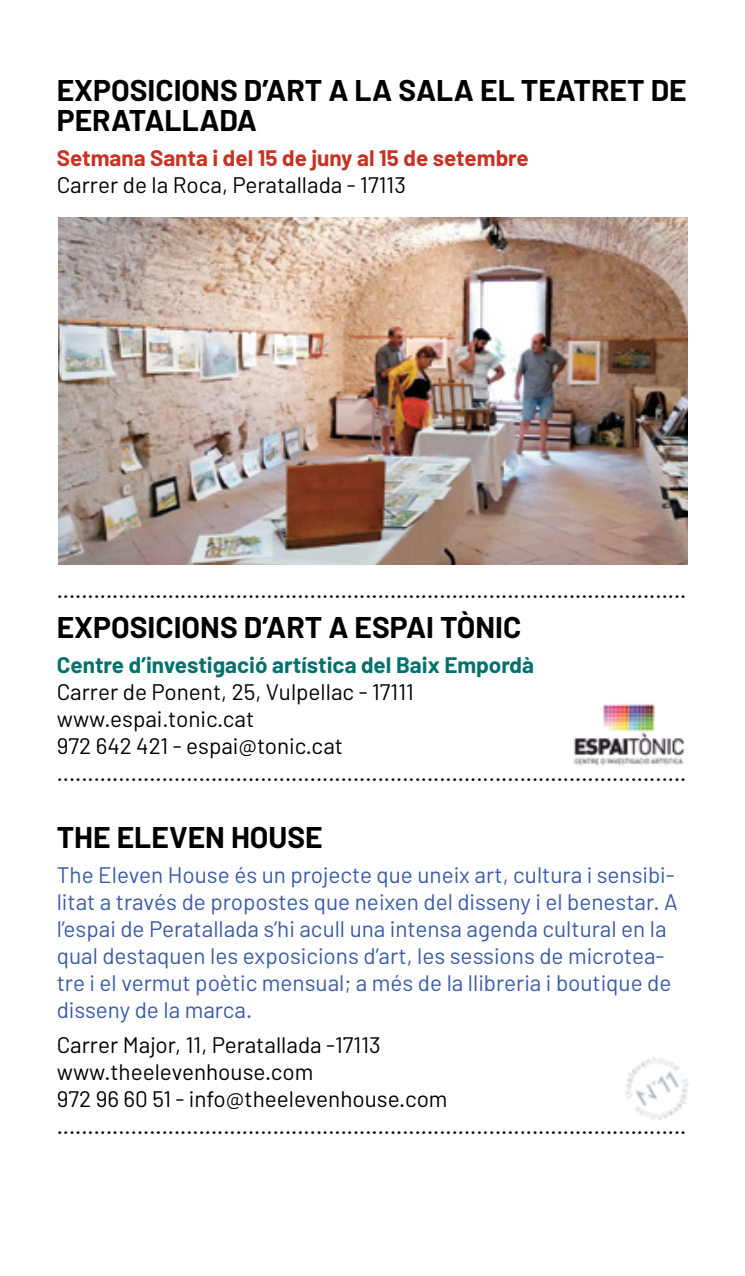
<style>
.page{position:relative;width:745px;height:1276px;background:#fff}
.page>*{position:absolute;margin:0;border:0;box-sizing:border-box;transform-origin:0 0}
.t1{font:700 30px/30px "Barlow";color:#000}
.t2{font:22.5px/27px "Barlow";color:#000}
.t3{font:22.5px/27px "Barlow";color:#3a5ba7}
.t4{font:700 22.5px "Barlow";color:#00716c}
.t5{font:700 22.5px "Barlow";color:#c73222}
</style>
<div class="page">
<img style="left:573px;top:704px;width:112px;height:62px">
<img style="left:625px;top:1056px;width:62px;height:63px">
<img style="left:59px;top:218px;width:628px;height:347px">
<h1 class="t1" style="left:57px;top:75px;width:631px">EXPOSICIONS D’ART A LA SALA EL TEATRET DE<br>PERATALLADA</h1>
<p class="t5" style="left:57px;top:144px;width:473px">Setmana Santa i del 15 de juny al 15 de setembre</p>
<p class="t2" style="left:57px;top:171px;width:350px">Carrer de la Roca, Peratallada - 17113</p>
<p class="t2" style="left:57px;top:576px;width:630px">......................................................................................................</p>
<h1 class="t1" style="left:57px;top:612px;width:466px">EXPOSICIONS D’ART A ESPAI TÒNIC</h1>
<p class="t4" style="left:57px;top:651px;width:478px">Centre d’investigació artística del Baix Empordà</p>
<p class="t2" style="left:57px;top:678px;width:630px">Carrer de Ponent, 25, Vulpellac - 17111<br>www.espai.tonic.cat<br>972 642 421 - espai@tonic.cat ......................................................................................................</p>
<h1 class="t1" style="left:57px;top:822px;width:267px">THE ELEVEN HOUSE</h1>
<p class="t3" style="left:57px;top:861px;width:622px">The Eleven House és un projecte que uneix art, cultura i sensibi&shy;litat a través de propostes que neixen del disseny i el benestar. A l’espai de Peratallada s’hi acull una intensa agenda cultural en la qual destaquen les exposicions d’art, les sessions de microtea&shy;tre i el vermut poètic mensual; a més de la llibreria i boutique de disseny de la marca.</p>
<p class="t2" style="left:57px;top:1031px;width:630px">Carrer Major, 11, Peratallada -17113<br>www.theelevenhouse.com<br>972 96 60 51 - info@theelevenhouse.com ......................................................................................................</p>
</div>
